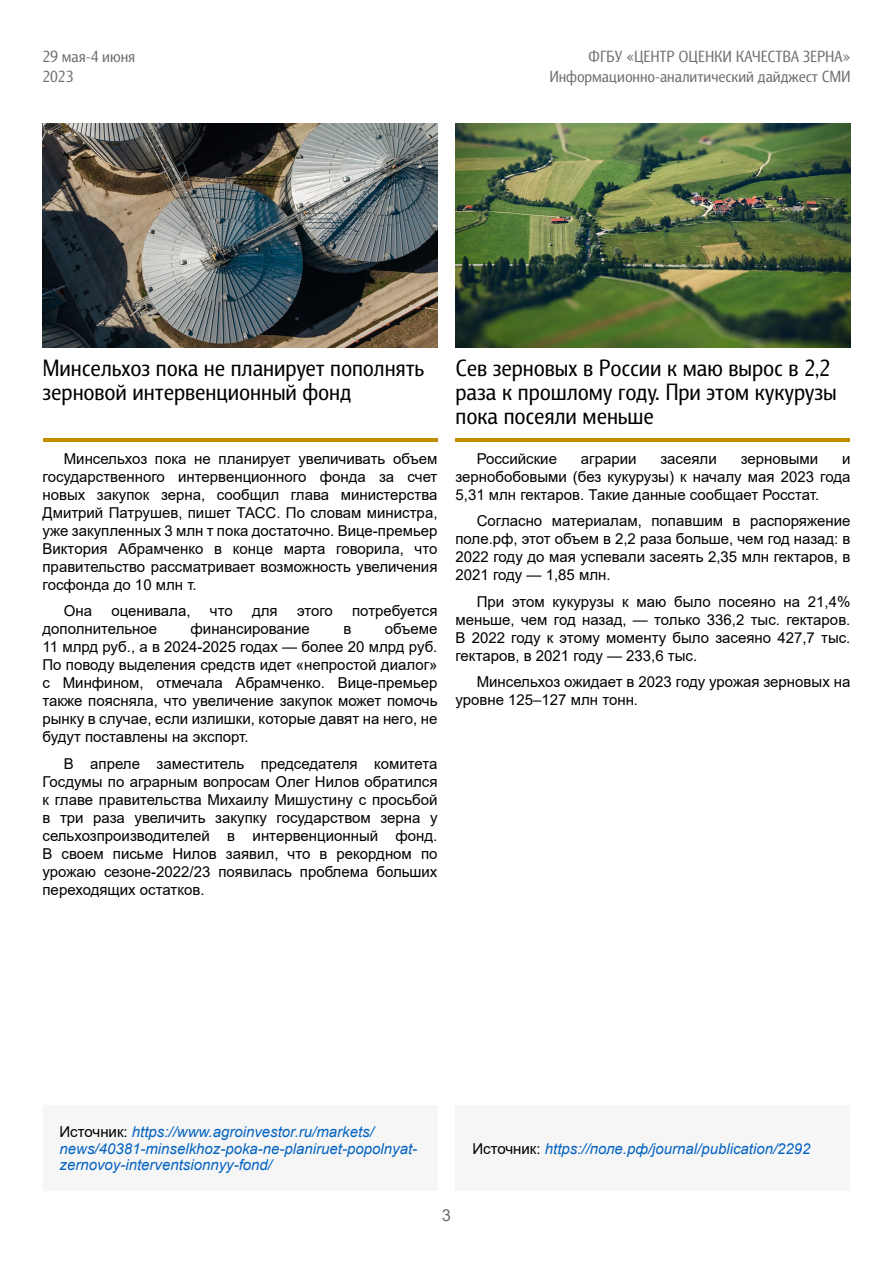
<style>
.page{position:relative;width:893px;height:1263px;background:#fff}
.page>*{position:absolute;margin:0;border:0;box-sizing:border-box;transform-origin:0 0}
.t1{font:24px/24px "Barnaul Grotesk";color:#000}
.t2{font:16.5px/19.8px "Barnaul Grotesk";color:#706f6f;text-align:right}
.t3{font:16.5px "Arial";color:#706f6f}
.t4{font:15px/18px "Arial";color:#000;text-align:justify}
.t5{font:italic 15px/16.5px "Arial";color:#0563c1}
.s1{font-style:normal;color:#000}
</style>
<div class="page">
<div style="left:43px;top:1105px;width:394px;height:86px;background:#f6f6f6"></div>
<img style="left:43px;top:123px;width:394px;height:224px">
<hr style="left:455px;top:438px;width:395px;height:3px;background:#bf8f00">
<hr style="left:43px;top:438px;width:394px;height:3px;background:#bf8f00">
<div style="left:455px;top:1105px;width:395px;height:86px;background:#f6f6f6"></div>
<img style="left:455px;top:123px;width:395px;height:225px">
<p class="t2" style="left:43px;top:47px;width:94px;text-align:left">29 мая-4 июня<br>2023</p>
<p class="t2" style="left:549px;top:47px;width:302px">ФГБУ «ЦЕНТР ОЦЕНКИ КАЧЕСТВА ЗЕРНА»<br>Информационно-аналитический дайджест СМИ</p>
<h1 class="t1" style="left:43px;top:356px;width:383px">Минсельхоз пока не планирует пополнять зерновой интервенционный фонд</h1>
<p class="t4" style="left:43px;top:449px;width:396px;text-indent:21px">Минсельхоз пока не планирует увеличивать объем государственного интервенционного фонда за счет новых закупок зерна, сообщил глава министерства Дмитрий Патрушев, пишет ТАСС. По словам министра, уже закупленных 3 млн т пока достаточно. Вице-премьер Виктория Абрамченко в конце марта говорила, что правительство рассматривает возможность увеличения госфонда до 10 млн т.</p>
<p class="t4" style="left:64px;top:602px;width:30px">Она</p>
<p class="t4" style="left:111px;top:602px;width:81px">оценивала,</p>
<p class="t4" style="left:210px;top:602px;width:24px">что</p>
<p class="t4" style="left:252px;top:602px;width:27px">для</p>
<p class="t4" style="left:297px;top:602px;width:37px">этого</p>
<p class="t4" style="left:352px;top:602px;width:87px">потребуется</p>
<p class="t4" style="left:43px;top:620px;width:116px">дополнительное</p>
<p class="t4" style="left:191px;top:620px;width:121px">финансирование</p>
<p class="t4" style="left:343px;top:620px;width:9px">в</p>
<p class="t4" style="left:43px;top:620px;width:396px;text-indent:342px">объеме 11 млрд руб., а в 2024-2025 годах — более 20 млрд руб.<br>По поводу выделения средств идет «непростой диалог» с Минфином, отмечала Абрамченко. Вице-премьер также поясняла, что увеличение закупок может помочь рынку в случае, если излишки, которые давят на него, не будут поставлены на экспорт.</p>
<p class="t4" style="left:43px;top:754px;width:396px;text-indent:21px">В апреле заместитель председателя комитета Госдумы по аграрным вопросам Олег Нилов обратился к главе правительства Михаилу Мишустину с просьбой в три раза увеличить закупку государством зерна у сельхозпроизводителей в интервенционный фонд.<br>В своем письме Нилов заявил, что в рекордном по урожаю сезоне-2022/23 появилась проблема больших переходящих остатков.</p>
<h1 class="t1" style="left:455px;top:356px;width:383px">Сев зерновых в России к маю вырос в 2,2 раза к прошлому году. При этом кукурузы пока посеяли меньше</h1>
<p class="t4" style="left:477px;top:449px;width:82px">Российские</p>
<p class="t4" style="left:581px;top:449px;width:57px">аграрии</p>
<p class="t4" style="left:660px;top:449px;width:58px">засеяли</p>
<p class="t4" style="left:741px;top:449px;width:79px">зерновыми</p>
<p class="t4" style="left:455px;top:449px;width:396px;text-indent:387px">и зернобобовыми (без кукурузы) к началу мая 2023 года 5,31 млн гектаров. Такие данные сообщает Росстат.</p>
<p class="t4" style="left:455px;top:512px;width:396px;text-indent:21px">Согласно материалам, попавшим в распоряжение поле.рф, этот объем в 2,2 раза больше, чем год назад: в 2022 году до мая успевали засеять 2,35 млн гектаров, в 2021 году — 1,85 млн.</p>
<p class="t4" style="left:455px;top:592px;width:396px;text-indent:21px">При этом кукурузы к маю было посеяно на 21,4% меньше, чем год назад, — только 336,2 тыс. гектаров.<br>В 2022 году к этому моменту было засеяно 427,7 тыс. гектаров, в 2021 году — 233,6 тыс.</p>
<p class="t4" style="left:455px;top:673px;width:396px;text-indent:21px">Минсельхоз ожидает в 2023 году урожая зерновых на уровне 125–127 млн тонн.</p>
<p class="t5" style="left:60px;top:1124px;width:359px"><span class="s1">Источник:</span> https://www.agroinvestor.ru/markets/ news/40381-minselkhoz-poka-ne-planiruet-popolnyat&shy;zernovoy-interventsionnyy-fond/</p>
<p class="t5" style="left:472px;top:1140px;width:340px"><span class="s1">Источник:</span> https://поле.рф/journal/publication/2292</p>
<p class="t3" style="left:442px;top:1204px;width:11px">3</p>
</div>
